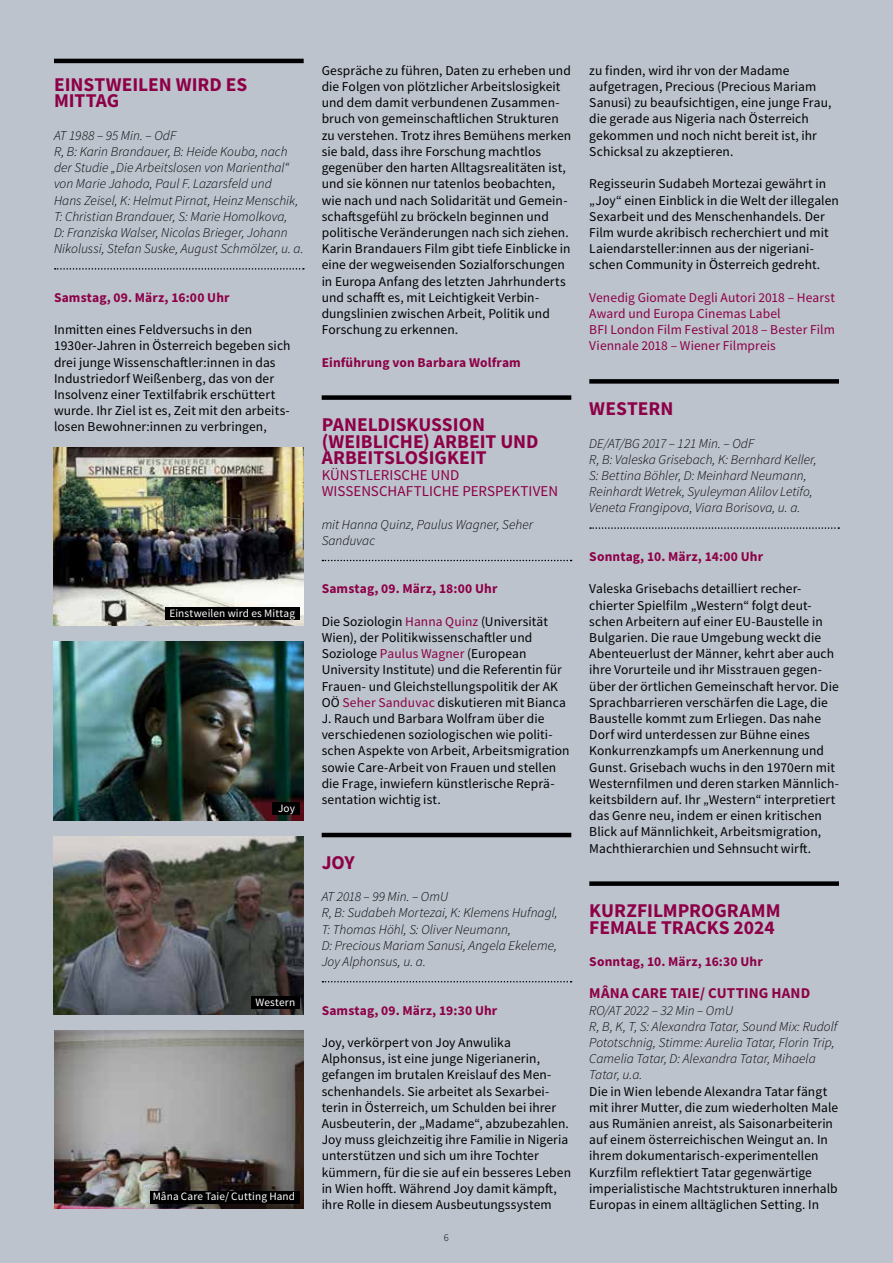
<style>
.page{position:relative;width:893px;height:1263px;background:#bcc3cd}
.page>*{position:absolute;margin:0;border:0;box-sizing:border-box;transform-origin:0 0}
.t1{font:700 19.5px/16.2px "Source Sans Pro";color:#8d0047}
.t2{font:15px/16.2px "Source Sans Pro";color:#8d0047}
.t3{font:700 15px "Source Sans Pro";letter-spacing:.015em;color:#8d0047}
.t4{font:13.5px/16.2px "Source Sans Pro";letter-spacing:.005em;color:#000}
.t5{font:italic 300 13.5px/16.2px "Source Sans Pro";color:#000}
.t6{font:700 13.5px "Source Sans Pro";letter-spacing:.01em;color:#8d0047}
.t7{font:13.5px/16.2px "Source Sans Pro";letter-spacing:.005em;color:#8d0047}
.t8{font:11.25px "Source Sans Pro";letter-spacing:.015em;color:#fff}
.t9{font:300 10.5px "Source Sans Pro";color:#000}
.s1{color:#8d0047}
</style>
<div class="page">
<hr style="left:54px;top:59px;width:250px;height:4px;background:#000">
<svg style="left:55px;top:268px;width:249px;height:2px"></svg>
<img style="left:54px;top:836px;width:250px;height:178px">
<div style="left:251px;top:996px;width:48px;height:12px;background:#000"></div>
<img style="left:54px;top:642px;width:250px;height:178px">
<div style="left:272px;top:802px;width:27px;height:13px;background:#000"></div>
<img style="left:54px;top:447px;width:250px;height:179px">
<div style="left:165px;top:608px;width:134px;height:12px;background:#000"></div>
<img style="left:54px;top:1031px;width:250px;height:178px">
<div style="left:150px;top:1191px;width:149px;height:12px;background:#000"></div>
<div style="left:322px;top:395px;width:249px;height:5px;background:#000"></div>
<svg style="left:322px;top:560px;width:250px;height:1px"></svg>
<hr style="left:322px;top:833px;width:249px;height:4px;background:#000">
<svg style="left:322px;top:981px;width:250px;height:1px"></svg>
<div style="left:589px;top:379px;width:250px;height:5px;background:#000"></div>
<svg style="left:590px;top:527px;width:249px;height:2px"></svg>
<div style="left:589px;top:881px;width:250px;height:5px;background:#000"></div>
<h1 class="t1" style="left:54px;top:76px;width:195px">EINSTWEILEN WIRD ES<br>MITTAG</h1>
<p class="t5" style="left:54px;top:127px;width:251px">AT 1988 ‒ 95 Min. ‒ OdF<br>R, B: Karin Brandauer, B: Heide Kouba, nach der Studie „Die Arbeitslosen von Marienthal“ von Marie Jahoda, Paul F. Lazarsfeld und<br>Hans Zeisel, K: Helmut Pirnat, Heinz Menschik, T: Christian Brandauer, S: Marie Homolkova,<br>D: Franziska Walser, Nicolas Brieger, Johann Nikolussi, Stefan Suske, August Schmölzer, u. a.</p>
<p class="t6" style="left:54px;top:288px;width:177px">Samstag, 09. März, 16:00 Uhr</p>
<p class="t4" style="left:54px;top:321px;width:238px">Inmitten eines Feldversuchs in den 1930er-Jahren in Österreich begeben sich drei junge Wissenschaftler:innen in das Industriedorf Weißenberg, das von der Insolvenz einer Textilfabrik erschüttert wurde. Ihr Ziel ist es, Zeit mit den arbeits&shy;losen Bewohner:innen zu verbringen,</p>
<p class="t8" style="left:169px;top:606px;width:127px">Einstweilen wird es Mittag</p>
<p class="t8" style="left:278px;top:801px;width:18px">Joy</p>
<p class="t8" style="left:255px;top:995px;width:41px">Western</p>
<p class="t8" style="left:153px;top:1189px;width:144px">Mâna Care Taie/ Cutting Hand</p>
<p class="t4" style="left:322px;top:62px;width:251px">Gespräche zu führen, Daten zu erheben und die Folgen von plötzlicher Arbeitslosigkeit und dem damit verbundenen Zusammen&shy;bruch von gemeinschaftlichen Strukturen zu verstehen. Trotz ihres Bemühens merken sie bald, dass ihre Forschung machtlos gegenüber den harten Alltagsrealitäten ist, und sie können nur tatenlos beobachten, wie nach und nach Solidarität und Gemein&shy;schaftsgefühl zu bröckeln beginnen und politische Veränderungen nach sich ziehen.<br>Karin Brandauers Film gibt tiefe Einblicke in eine der wegweisenden Sozialforschungen in Europa Anfang des letzten Jahrhunderts und schafft es, mit Leichtigkeit Verbin&shy;dungslinien zwischen Arbeit, Politik und Forschung zu erkennen.</p>
<p class="t6" style="left:322px;top:353px;width:201px">Einführung von Barbara Wolfram</p>
<h1 class="t1" style="left:322px;top:416px;width:218px">PANELDISKUSSION (WEIBLICHE) ARBEIT UND<br>ARBEITSLOSIGKEIT</h1>
<p class="t2" style="left:322px;top:467px;width:238px">KÜNSTLERISCHE UND<br>WISSENSCHAFTLICHE PERSPEKTIVEN</p>
<p class="t5" style="left:322px;top:516px;width:213px">mit Hanna Quinz, Paulus Wagner, Seher<br>Sanduvac</p>
<p class="t6" style="left:322px;top:580px;width:177px">Samstag, 09. März, 18:00 Uhr</p>
<p class="t4" style="left:322px;top:613px;width:250px">Die Soziologin <span class="s1">Hanna Quinz</span> (Universität Wien), der Politikwissenschaftler und Soziologe <span class="s1">Paulus Wagner</span> (European University Institute) und die Referentin für Frauen- und Gleichstellungspolitik der AK OÖ <span class="s1">Seher Sanduvac</span> diskutieren mit Bianca J. Rauch und Barbara Wolfram über die verschiedenen soziologischen wie politi&shy;schen Aspekte von Arbeit, Arbeitsmigration sowie Care-Arbeit von Frauen und stellen die Frage, inwiefern künstlerische Reprä&shy;sentation wichtig ist.</p>
<h1 class="t1" style="left:322px;top:854px;width:35px">JOY</h1>
<p class="t5" style="left:322px;top:888px;width:238px">AT 2018 ‒ 99 Min. ‒ OmU<br>R, B: Sudabeh Mortezai, K: Klemens Hufnagl,<br>T: Thomas Höhl, S: Oliver Neumann,<br>D: Precious Mariam Sanusi, Angela Ekeleme,<br>Joy Alphonsus, u. a.</p>
<p class="t6" style="left:322px;top:1001px;width:177px">Samstag, 09. März, 19:30 Uhr</p>
<p class="t4" style="left:322px;top:1034px;width:251px">Joy, verkörpert von Joy Anwulika Alphonsus, ist eine junge Nigerianerin, gefangen im brutalen Kreislauf des Men&shy;schenhandels. Sie arbeitet als Sexarbei&shy;terin in Österreich, um Schulden bei ihrer Ausbeuterin, der „Madame“, abzubezahlen.<br>Joy muss gleichzeitig ihre Familie in Nigeria unterstützen und sich um ihre Tochter kümmern, für die sie auf ein besseres Leben in Wien hofft. Während Joy damit kämpft, ihre Rolle in diesem Ausbeutungssystem</p>
<p class="t9" style="left:444px;top:1231px;width:7px">6</p>
<p class="t4" style="left:589px;top:62px;width:244px">zu finden, wird ihr von der Madame aufgetragen, Precious (Precious Mariam Sanusi) zu beaufsichtigen, eine junge Frau, die gerade aus Nigeria nach Österreich gekommen und noch nicht bereit ist, ihr Schicksal zu akzeptieren.</p>
<p class="t4" style="left:589px;top:176px;width:251px">Regisseurin Sudabeh Mortezai gewährt in „Joy“ einen Einblick in die Welt der illegalen Sexarbeit und des Menschenhandels. Der Film wurde akribisch recherchiert und mit Laiendarsteller:innen aus der nigeriani&shy;schen Community in Österreich gedreht.</p>
<p class="t7" style="left:589px;top:289px;width:247px">Venedig Giomate Degli Autori 2018 – Hearst Award und Europa Cinemas Label<br>BFI London Film Festival 2018 – Bester Film Viennale 2018 – Wiener Filmpreis</p>
<h1 class="t1" style="left:589px;top:400px;width:86px">WESTERN</h1>
<p class="t5" style="left:589px;top:435px;width:229px">DE/AT/BG 2017 ‒ 121 Min. ‒ OdF<br>R, B: Valeska Grisebach, K: Bernhard Keller, S: Bettina Böhler, D: Meinhard Neumann, Reinhardt Wetrek, Syuleyman Alilov Letifo, Veneta Frangipova, Viara Borisova, u. a.</p>
<p class="t6" style="left:589px;top:547px;width:175px">Sonntag, 10. März, 14:00 Uhr</p>
<p class="t4" style="left:589px;top:581px;width:251px">Valeska Grisebachs detailliert recher&shy;chierter Spielfilm „Western“ folgt deut&shy;schen Arbeitern auf einer EU-Baustelle in Bulgarien. Die raue Umgebung weckt die Abenteuerlust der Männer, kehrt aber auch ihre Vorurteile und ihr Misstrauen gegen&shy;über der örtlichen Gemeinschaft hervor. Die Sprachbarrieren verschärfen die Lage, die Baustelle kommt zum Erliegen. Das nahe Dorf wird unterdessen zur Bühne eines Konkurrenzkampfs um Anerkennung und Gunst. Grisebach wuchs in den 1970ern mit Westernfilmen und deren starken Männlich&shy;keitsbildern auf. Ihr „Western“ interpretiert das Genre neu, indem er einen kritischen Blick auf Männlichkeit, Arbeitsmigration, Machthierarchien und Sehnsucht wirft.</p>
<h1 class="t1" style="left:589px;top:902px;width:193px">KURZFILMPROGRAMM<br>FEMALE TRACKS 2024</h1>
<p class="t6" style="left:589px;top:952px;width:175px">Sonntag, 10. März, 16:30 Uhr</p>
<p class="t3" style="left:589px;top:983px;width:222px">MÂNA CARE TAIE/ CUTTING HAND</p>
<p class="t5" style="left:589px;top:1002px;width:249px">RO/AT 2022 ‒ 32 Min ‒ OmU<br>R, B, K, T, S: Alexandra Tatar, Sound Mix: Rudolf Pototschnig, Stimme: Aurelia Tatar, Florin Trip, Camelia Tatar, D: Alexandra Tatar, Mihaela Tatar, u.a.</p>
<p class="t4" style="left:589px;top:1083px;width:250px">Die in Wien lebende Alexandra Tatar fängt mit ihrer Mutter, die zum wiederholten Male aus Rumänien anreist, als Saisonarbeiterin auf einem österreichischen Weingut an. In ihrem dokumentarisch-experimentellen Kurzfilm reflektiert Tatar gegenwärtige imperialistische Machtstrukturen innerhalb Europas in einem alltäglichen Setting. In</p>
</div>
